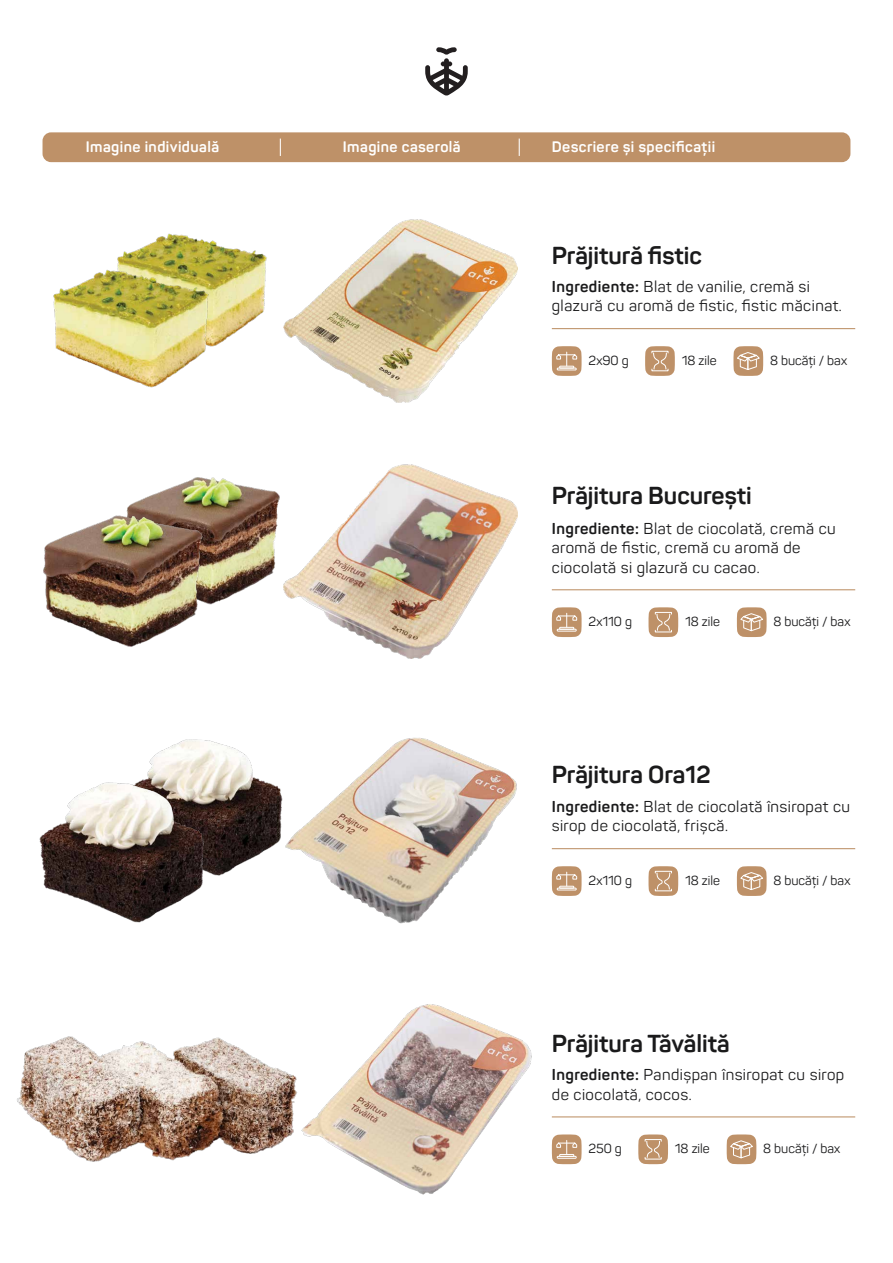
<style>
.page{position:relative;width:893px;height:1263px;background:#fff}
.page>*{position:absolute;margin:0;border:0;box-sizing:border-box;transform-origin:0 0}
.t1{font:700 24.3px "Panton";color:#1a1a1b}
.t2{font:15.6px/19.5px "Panton";letter-spacing:.03em;color:#1a1a1b}
.t3{font:700 15px "Panton";letter-spacing:.03em;color:#fff}
.t4{font:13.05px "Panton";color:#1a1a1b}
.s1{font-weight:700}
</style>
<div class="page">
<svg style="left:425px;top:47px;width:43px;height:49px"></svg>
<svg style="left:552px;top:346px;width:30px;height:30px"></svg>
<svg style="left:733px;top:346px;width:30px;height:30px"></svg>
<hr style="left:552px;top:328px;width:303px;height:1px;background:#bd9167">
<svg style="left:645px;top:346px;width:30px;height:30px"></svg>
<svg style="left:552px;top:607px;width:30px;height:30px"></svg>
<svg style="left:737px;top:607px;width:30px;height:30px"></svg>
<hr style="left:552px;top:589px;width:303px;height:1px;background:#bd9167">
<svg style="left:648px;top:607px;width:30px;height:30px"></svg>
<svg style="left:552px;top:866px;width:30px;height:30px"></svg>
<svg style="left:737px;top:866px;width:30px;height:30px"></svg>
<hr style="left:552px;top:848px;width:303px;height:1px;background:#bd9167">
<svg style="left:648px;top:866px;width:30px;height:30px"></svg>
<svg style="left:552px;top:1134px;width:30px;height:30px"></svg>
<svg style="left:727px;top:1134px;width:29px;height:30px"></svg>
<hr style="left:552px;top:1116px;width:303px;height:1px;background:#bd9167">
<svg style="left:638px;top:1134px;width:30px;height:30px"></svg>
<img style="left:117px;top:233px;width:150px;height:113px">
<img style="left:53px;top:266px;width:161px;height:122px">
<img style="left:129px;top:477px;width:151px;height:126px">
<img style="left:43px;top:506px;width:171px;height:141px">
<img style="left:147px;top:739px;width:136px;height:137px">
<img style="left:39px;top:777px;width:173px;height:146px">
<img style="left:17px;top:1036px;width:281px;height:126px">
<img style="left:283px;top:219px;width:234px;height:184px">
<img style="left:283px;top:465px;width:234px;height:193px">
<img style="left:285px;top:737px;width:232px;height:187px">
<img style="left:301px;top:1004px;width:231px;height:191px">
<div style="left:43px;top:132px;width:807px;height:30px;background:#be9168;border-radius:9px"></div>
<svg style="left:280px;top:139px;width:1px;height:17px"></svg>
<svg style="left:519px;top:139px;width:1px;height:17px"></svg>
<p class="t3" style="left:86px;top:137px;width:135px">Imagine individuală</p>
<p class="t3" style="left:343px;top:137px;width:119px">Imagine caserolă</p>
<p class="t3" style="left:552px;top:137px;width:165px">Descriere și specificații</p>
<h1 class="t1" style="left:552px;top:241px;width:152px">Prăjitură fistic</h1>
<p class="t2" style="left:552px;top:277px;width:291px"><span class="s1">Ingrediente:</span> Blat de vanilie, cremă si glazură cu aromă de fistic, fistic măcinat.</p>
<p class="t4" style="left:588px;top:352px;width:42px">2x90 g</p>
<p class="t4" style="left:682px;top:352px;width:36px">18 zile</p>
<p class="t4" style="left:770px;top:352px;width:78px">8 bucăți / bax</p>
<h1 class="t1" style="left:552px;top:480px;width:201px">Prăjitura București</h1>
<p class="t2" style="left:552px;top:518px;width:285px"><span class="s1">Ingrediente:</span> Blat de ciocolată, cremă cu aromă de fistic, cremă cu aromă de ciocolată si glazură cu cacao.</p>
<p class="t4" style="left:588px;top:613px;width:45px">2x110 g</p>
<p class="t4" style="left:685px;top:613px;width:36px">18 zile</p>
<p class="t4" style="left:773px;top:613px;width:78px">8 bucăți / bax</p>
<h1 class="t1" style="left:552px;top:759px;width:160px">Prăjitura Ora12</h1>
<p class="t2" style="left:552px;top:797px;width:300px"><span class="s1">Ingrediente:</span> Blat de ciocolată însiropat cu sirop de ciocolată, frișcă.</p>
<p class="t4" style="left:588px;top:872px;width:45px">2x110 g</p>
<p class="t4" style="left:685px;top:872px;width:36px">18 zile</p>
<p class="t4" style="left:773px;top:872px;width:78px">8 bucăți / bax</p>
<h1 class="t1" style="left:552px;top:1028px;width:179px">Prăjitura Tăvălită</h1>
<p class="t2" style="left:552px;top:1065px;width:294px"><span class="s1">Ingrediente:</span> Pandișpan însiropat cu sirop de ciocolată, cocos.</p>
<p class="t4" style="left:588px;top:1141px;width:35px">250 g</p>
<p class="t4" style="left:675px;top:1141px;width:36px">18 zile</p>
<p class="t4" style="left:763px;top:1141px;width:78px">8 bucăți / bax</p>
</div>
